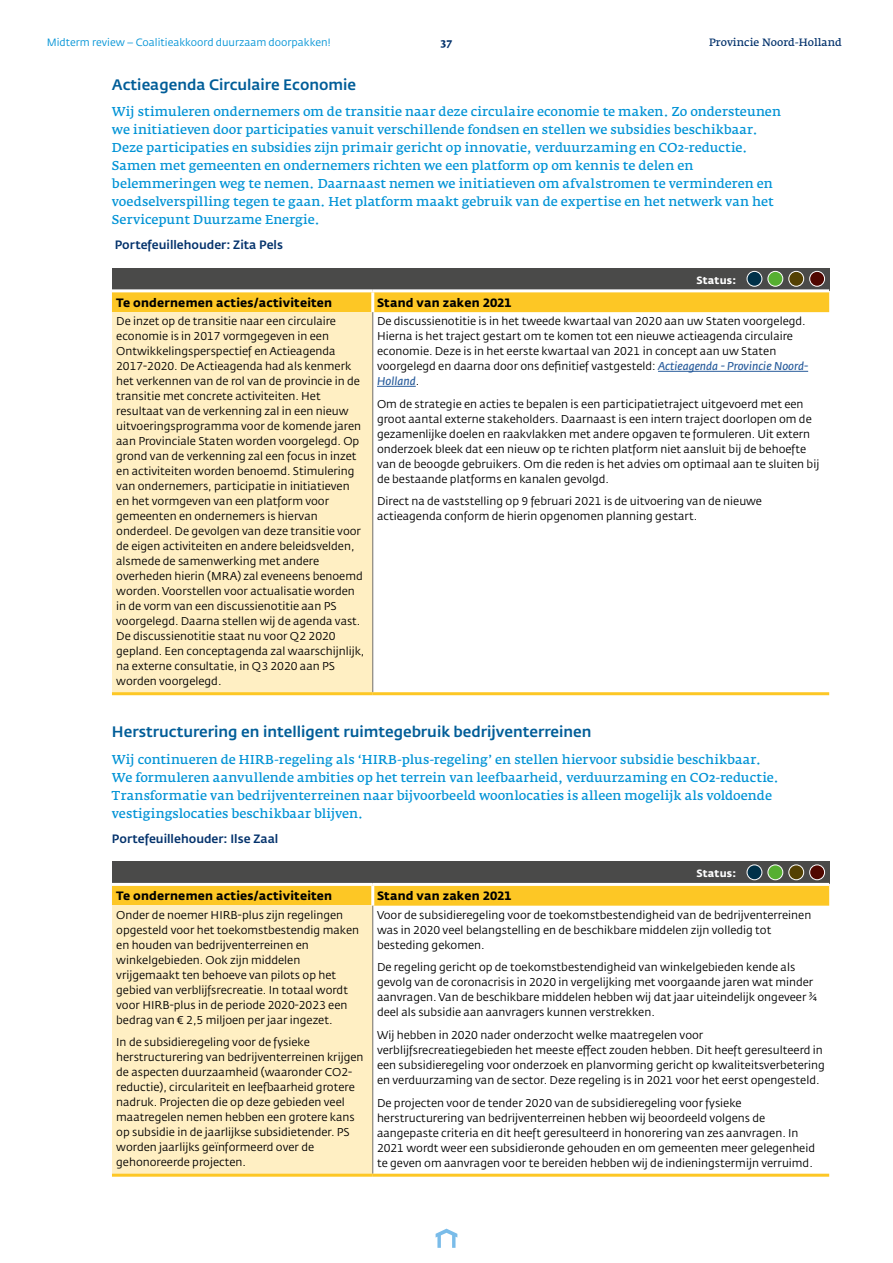
<style>
.page{position:relative;width:893px;height:1263px;background:#fff}
.page>*{position:absolute;margin:0;border:0;box-sizing:border-box;transform-origin:0 0}
.t1{font:500 15px "Fedra Sans Std";color:#005d98}
.t2{font:600 12.75px/18px "Fedra Serif A Std";color:#0093d6}
.t3{font:700 12px "Fedra Sans Std";letter-spacing:.015em;color:#000}
.t4{font:500 12px "Fedra Sans Std";color:#03326c}
.t5{font:11.25px/15px "Fedra Sans Std";color:#000}
.t6{font:10.5px "Fedra Sans Std";color:#0093d6}
.t7{font:600 10.5px "Fedra Serif A Std";color:#03326c}
.t8{font:700 10.5px "Fedra Sans Std";letter-spacing:.02em;color:#fff}
.t9{font:700 10.5px "Fedra Serif A Std";color:#03326c}
.s1{font-weight:600;font-style:italic;color:#275b9b}
</style>
<div class="page">
<svg style="left:436px;top:1228px;width:21px;height:20px"></svg>
<div style="left:112px;top:268px;width:717px;height:23px;background:#4a4a49"></div>
<div style="left:112px;top:292px;width:717px;height:20px;background:#fdc725"></div>
<div style="left:112px;top:312px;width:261px;height:382px;background:#ffefc3"></div>
<hr style="left:371px;top:292px;width:3px;height:20px;background:#fff">
<hr style="left:112px;top:289px;width:261px;height:3px;background:#fff">
<hr style="left:373px;top:289px;width:456px;height:3px;background:#fff">
<hr style="left:372px;top:312px;width:1px;height:380px;background:#706f6f">
<hr style="left:112px;top:692px;width:261px;height:3px;background:#fdc725">
<hr style="left:373px;top:692px;width:456px;height:3px;background:#fdc725">
<div style="left:747px;top:271px;width:15px;height:15px;background:#003149;border-radius:50%"></div>
<div style="left:747px;top:271px;width:15px;height:16px;border:1px solid #fff;border-radius:50%"></div>
<div style="left:768px;top:271px;width:15px;height:15px;background:#56af31;border-radius:50%"></div>
<div style="left:767px;top:271px;width:16px;height:16px;border:1px solid #fff;border-radius:50%"></div>
<div style="left:789px;top:271px;width:15px;height:15px;background:#544103;border-radius:50%"></div>
<div style="left:788px;top:271px;width:16px;height:16px;border:1px solid #fff;border-radius:50%"></div>
<div style="left:810px;top:271px;width:15px;height:15px;background:#500700;border-radius:50%"></div>
<div style="left:809px;top:271px;width:16px;height:16px;border:1px solid #fff;border-radius:50%"></div>
<hr style="left:658px;top:371px;width:150px;height:1px;background:#275b9b">
<hr style="left:377px;top:386px;width:39px;height:1px;background:#275b9b">
<div style="left:112px;top:861px;width:717px;height:23px;background:#4a4a49"></div>
<div style="left:112px;top:886px;width:717px;height:20px;background:#fdc725"></div>
<div style="left:112px;top:906px;width:261px;height:269px;background:#ffefc3"></div>
<hr style="left:371px;top:886px;width:3px;height:20px;background:#fff">
<hr style="left:112px;top:883px;width:261px;height:3px;background:#fff">
<hr style="left:373px;top:883px;width:456px;height:3px;background:#fff">
<hr style="left:372px;top:906px;width:1px;height:268px;background:#706f6f">
<hr style="left:112px;top:1174px;width:261px;height:3px;background:#fdc725">
<hr style="left:373px;top:1174px;width:456px;height:3px;background:#fdc725">
<div style="left:747px;top:865px;width:15px;height:15px;background:#003149;border-radius:50%"></div>
<div style="left:747px;top:864px;width:15px;height:16px;border:1px solid #fff;border-radius:50%"></div>
<div style="left:768px;top:865px;width:15px;height:15px;background:#56af31;border-radius:50%"></div>
<div style="left:767px;top:864px;width:16px;height:16px;border:1px solid #fff;border-radius:50%"></div>
<div style="left:789px;top:865px;width:15px;height:15px;background:#544103;border-radius:50%"></div>
<div style="left:788px;top:864px;width:16px;height:16px;border:1px solid #fff;border-radius:50%"></div>
<div style="left:810px;top:865px;width:15px;height:15px;background:#500700;border-radius:50%"></div>
<div style="left:809px;top:864px;width:16px;height:16px;border:1px solid #fff;border-radius:50%"></div>
<p class="t6" style="left:47px;top:36px;width:285px">Midterm review – Coalitieakkoord duurzaam doorpakken!</p>
<p class="t9" style="left:441px;top:36px;width:13px">37</p>
<p class="t7" style="left:709px;top:36px;width:134px">Provincie Noord-Holland</p>
<h1 class="t1" style="left:112px;top:75px;width:246px">Actieagenda Circulaire Economie</h1>
<p class="t2" style="left:112px;top:103px;width:671px">Wij stimuleren ondernemers om de transitie naar deze circulaire economie te maken. Zo ondersteunen we initiatieven door participaties vanuit verschillende fondsen en stellen we subsidies beschikbaar.<br>Deze participaties en subsidies zijn primair gericht op innovatie, verduurzaming en CO2-reductie.<br>Samen met gemeenten en ondernemers richten we een platform op om kennis te delen en belemmeringen weg te nemen. Daarnaast nemen we initiatieven om afvalstromen te verminderen en voedselverspilling tegen te gaan. Het platform maakt gebruik van de expertise en het netwerk van het Servicepunt Duurzame Energie.</p>
<p class="t4" style="left:115px;top:237px;width:170px">Portefeuillehouder: Zita Pels</p>
<p class="t8" style="left:696px;top:273px;width:41px">Status:</p>
<p class="t3" style="left:116px;top:295px;width:218px">Te ondernemen acties/activiteiten</p>
<p class="t3" style="left:377px;top:295px;width:136px">Stand van zaken 2021</p>
<p class="t5" style="left:116px;top:314px;width:250px">De inzet op de transitie naar een circulaire economie is in 2017 vormgegeven in een Ontwikkelingsperspectief en Actieagenda 2017-2020. De Actieagenda had als kenmerk het verkennen van de rol van de provincie in de transitie met concrete activiteiten. Het resultaat van de verkenning zal in een nieuw uitvoeringsprogramma voor de komende jaren aan Provinciale Staten worden voorgelegd. Op grond van de verkenning zal een focus in inzet en activiteiten worden benoemd. Stimulering van ondernemers, participatie in initiatieven en het vormgeven van een platform voor gemeenten en ondernemers is hiervan onderdeel. De gevolgen van deze transitie voor de eigen activiteiten en andere beleidsvelden, alsmede de samenwerking met andere overheden hierin (MRA) zal eveneens benoemd worden. Voorstellen voor actualisatie worden in de vorm van een discussienotitie aan PS voorgelegd. Daarna stellen wij de agenda vast.<br>De discussienotitie staat nu voor Q2 2020 gepland. Een conceptagenda zal waarschijnlijk, na externe consultatie, in Q3 2020 aan PS worden voorgelegd.</p>
<p class="t5" style="left:377px;top:314px;width:433px">De discussienotitie is in het tweede kwartaal van 2020 aan uw Staten voorgelegd.<br>Hierna is het traject gestart om te komen tot een nieuwe actieagenda circulaire economie. Deze is in het eerste kwartaal van 2021 in concept aan uw Staten voorgelegd en daarna door ons definitief vastgesteld: <span class="s1">Actieagenda - Provincie Noord-Holland</span>.</p>
<p class="t5" style="left:377px;top:396px;width:444px">Om de strategie en acties te bepalen is een participatietraject uitgevoerd met een groot aantal externe stakeholders. Daarnaast is een intern traject doorlopen om de gezamenlijke doelen en raakvlakken met andere opgaven te formuleren. Uit extern onderzoek bleek dat een nieuw op te richten platform niet aansluit bij de behoefte van de beoogde gebruikers. Om die reden is het advies om optimaal aan te sluiten bij de bestaande platforms en kanalen gevolgd.</p>
<p class="t5" style="left:377px;top:494px;width:386px">Direct na de vaststelling op 9 februari 2021 is de uitvoering van de nieuwe actieagenda conform de hierin opgenomen planning gestart.</p>
<h1 class="t1" style="left:112px;top:722px;width:481px">Herstructurering en intelligent ruimtegebruik bedrijventerreinen</h1>
<p class="t2" style="left:112px;top:750px;width:668px">Wij continueren de HIRB-regeling als ‘HIRB-plus-regeling’ en stellen hiervoor subsidie beschikbaar.<br>We formuleren aanvullende ambities op het terrein van leefbaarheid, verduurzaming en CO2-reductie.<br>Transformatie van bedrijventerreinen naar bijvoorbeeld woonlocaties is alleen mogelijk als voldoende vestigingslocaties beschikbaar blijven.</p>
<p class="t4" style="left:112px;top:831px;width:168px">Portefeuillehouder: Ilse Zaal</p>
<p class="t8" style="left:696px;top:867px;width:41px">Status:</p>
<p class="t3" style="left:116px;top:888px;width:218px">Te ondernemen acties/activiteiten</p>
<p class="t3" style="left:377px;top:888px;width:136px">Stand van zaken 2021</p>
<p class="t5" style="left:116px;top:907px;width:244px">Onder de noemer HIRB-plus zijn regelingen opgesteld voor het toekomstbestendig maken en houden van bedrijventerreinen en winkelgebieden. Ook zijn middelen vrijgemaakt ten behoeve van pilots op het gebied van verblijfsrecreatie. In totaal wordt voor HIRB-plus in de periode 2020-2023 een bedrag van € 2,5 miljoen per jaar ingezet.</p>
<p class="t5" style="left:116px;top:1035px;width:249px">In de subsidieregeling voor de fysieke herstructurering van bedrijventerreinen krijgen de aspecten duurzaamheid (waaronder CO2- reductie), circulariteit en leefbaarheid grotere nadruk. Projecten die op deze gebieden veel maatregelen nemen hebben een grotere kans op subsidie in de jaarlijkse subsidietender. PS worden jaarlijks geïnformeerd over de gehonoreerde projecten.</p>
<p class="t5" style="left:377px;top:907px;width:436px">Voor de subsidieregeling voor de toekomstbestendigheid van de bedrijventerreinen was in 2020 veel belangstelling en de beschikbare middelen zijn volledig tot besteding gekomen.</p>
<p class="t5" style="left:377px;top:960px;width:442px">De regeling gericht op de toekomstbestendigheid van winkelgebieden kende als gevolg van de coronacrisis in 2020 in vergelijking met voorgaande jaren wat minder aanvragen. Van de beschikbare middelen hebben wij dat jaar uiteindelijk ongeveer ¾ deel als subsidie aan aanvragers kunnen verstrekken.</p>
<p class="t5" style="left:377px;top:1028px;width:449px">Wij hebben in 2020 nader onderzocht welke maatregelen voor verblijfsrecreatiegebieden het meeste effect zouden hebben. Dit heeft geresulteerd in een subsidieregeling voor onderzoek en planvorming gericht op kwaliteitsverbetering en verduurzaming van de sector. Deze regeling is in 2021 voor het eerst opengesteld.</p>
<p class="t5" style="left:377px;top:1095px;width:440px">De projecten voor de tender 2020 van de subsidieregeling voor fysieke herstructurering van bedrijventerreinen hebben wij beoordeeld volgens de aangepaste criteria en dit heeft geresulteerd in honorering van zes aanvragen. In 2021 wordt weer een subsidieronde gehouden en om gemeenten meer gelegenheid te geven om aanvragen voor te bereiden hebben wij de indieningstermijn verruimd.</p>
</div>
